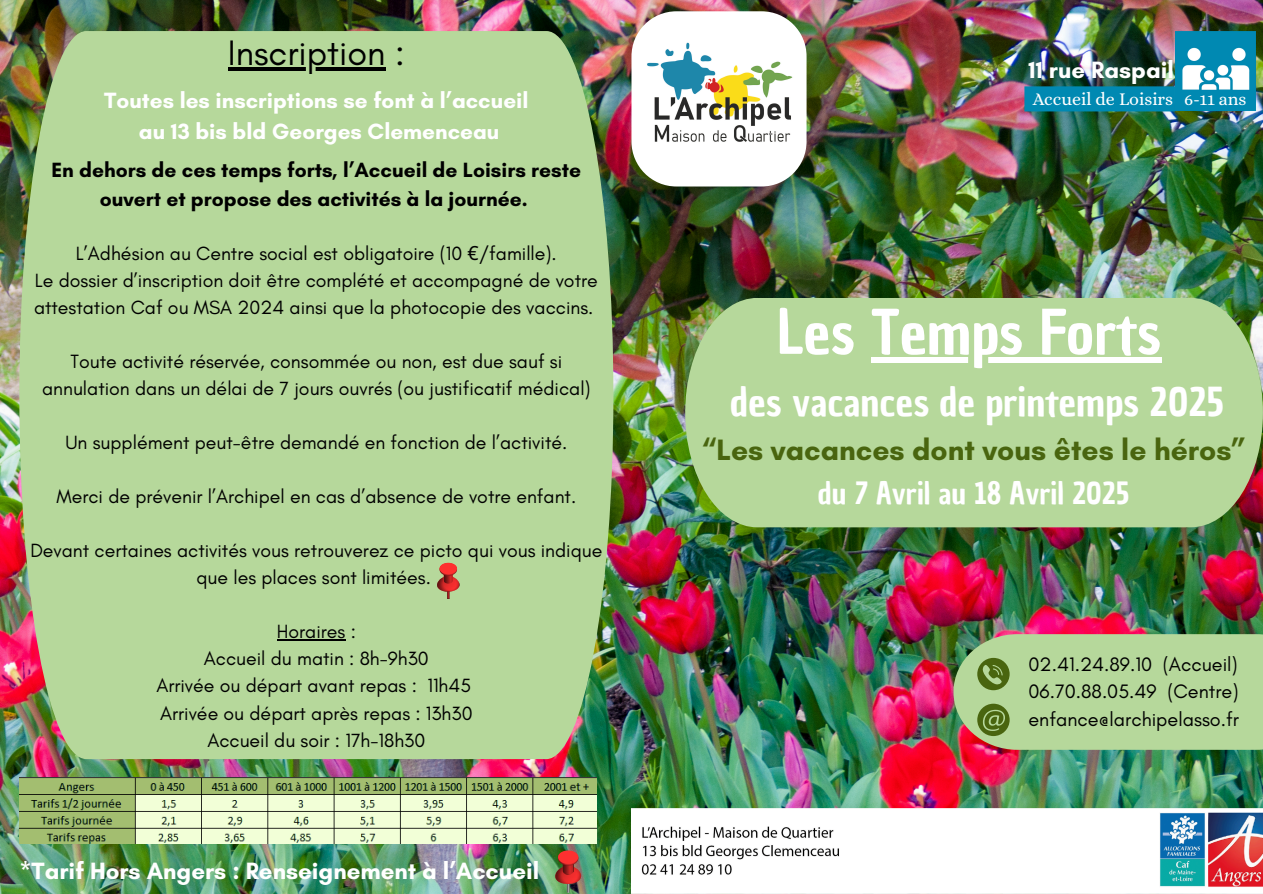
<style>
.page{position:relative;width:1263px;height:894px;background:#fff}
.page>*{position:absolute;margin:0;border:0;box-sizing:border-box;transform-origin:0 0}
.t1{font:60px "Chau Philomene One";color:#fff}
.t2{font:39px "Chau Philomene One";color:#fff}
.t3{font:36px "Glacial Indifference";color:#000}
.t4{font:700 30px "Glacial Indifference";color:#49650f}
.t5{font:30px "Chau Philomene One";color:#fff}
.t6{font:700 24px "Glacial Indifference";color:#fff}
.t7{font:700 22.5px/31.5px "Glacial Indifference";color:#fff;text-align:center}
.t8{font:700 21px/29.2px "Glacial Indifference";color:#000;text-align:center}
.t9{font:19.8px/27.6px "Glacial Indifference";color:#000;text-align:justify}
.t10{font:19.5px/27px "Glacial Indifference";color:#000;text-align:center}
.t11{font:18px "Alice";color:#fff}
.s1{font-family:"Noto Sans"}
</style>
<div class="page">
<img style="left:0;top:0;width:1263px;height:893px">
<img style="left:631px;top:808px;width:632px;height:84px">
<div style="left:19px;top:31px;width:594px;height:727px;background:#b6d89b"></div>
<hr style="left:277px;top:639px;width:68px;height:1px;background:#000">
<div style="left:685px;top:298px;width:578px;height:229px;background:#b6d89b"></div>
<svg style="left:953px;top:634px;width:310px;height:115px;background:#aecd91"></svg>
<svg style="left:555px;top:850px;width:26px;height:42px"></svg>
<img style="left:19px;top:777px;width:577px;height:66px">
<svg style="left:437px;top:562px;width:23px;height:36px"></svg>
<img style="left:631px;top:11px;width:175px;height:175px;border-radius:45px">
<div style="left:871px;top:357px;width:290px;height:6px;background:#fff"></div>
<hr style="left:228px;top:67px;width:158px;height:3px;background:#000">
<img style="left:1175px;top:31px;width:80px;height:80px">
<div style="left:1024px;top:86px;width:151px;height:25px;background:#0089b2"></div>
<p class="t3" style="left:228px;top:30px;width:178px">Inscription :</p>
<p class="t7" style="left:104px;top:84px;width:426px">Toutes les inscriptions se font à l’accueil au 13 bis bld Georges Clemenceau</p>
<h1 class="t8" style="left:51px;top:155px;width:531px">En dehors de ces temps forts, l’Accueil de Loisirs reste ouvert et propose des activités à la journée.</h1>
<h4 class="t10" style="left:34px;top:240px;width:565px">L’Adhésion au Centre social est obligatoire (10 <span class="s1">€</span>/famille).<br>Le dossier d’inscription doit être complété et accompagné de votre attestation Caf ou MSA 2024 ainsi que la photocopie des vaccins.</h4>
<h5 class="t10" style="left:42px;top:348px;width:550px">Toute activité réservée, consommée ou non, est due sauf si annulation dans un délai de 7 jours ouvrés (ou justificatif médical)</h5>
<h6 class="t10" style="left:65px;top:429px;width:503px">Un supplément peut-être demandé en fonction de l’activité.</h6>
<h6 class="t10" style="left:57px;top:483px;width:521px">Merci de prévenir l’Archipel en cas d’absence de votre enfant.</h6>
<h6 class="t10" style="left:30px;top:537px;width:574px">Devant certaines activités vous retrouverez ce picto qui vous indique que les places sont limitées.</h6>
<h6 class="t10" style="left:156px;top:618px;width:318px">Horaires :<br>Accueil du matin : 8h-9h30<br>Arrivée ou départ avant repas : 11h45<br>Arrivée ou départ après repas : 13h30<br>Accueil du soir : 17h-18h30</h6>
<p class="t6" style="left:19px;top:855px;width:521px">*Tarif Hors Angers : Renseignement à l’Accueil</p>
<p class="t6" style="left:1028px;top:55px;width:147px">11 rue Raspail</p>
<h4 class="t11" style="left:1033px;top:88px;width:142px">Accueil de Loisirs</h4>
<p class="t11" style="left:1184px;top:88px;width:64px">6-11 ans</p>
<h6 class="t1" style="left:777px;top:292px;width:386px">Les Temps Forts</h6>
<h6 class="t2" style="left:730px;top:375px;width:495px">des vacances de printemps 2025</h6>
<h4 class="t4" style="left:701px;top:431px;width:547px">“Les vacances dont vous êtes le héros”</h4>
<p class="t5" style="left:818px;top:473px;width:313px">du 7 Avril au 18 Avril 2025</p>
<p class="t9" style="left:1028px;top:649px;width:212px">02.41.24.89.10 (Accueil)<br>06.70.88.05.49 (Centre) enfance@larchipelasso.fr</p>
</div>
